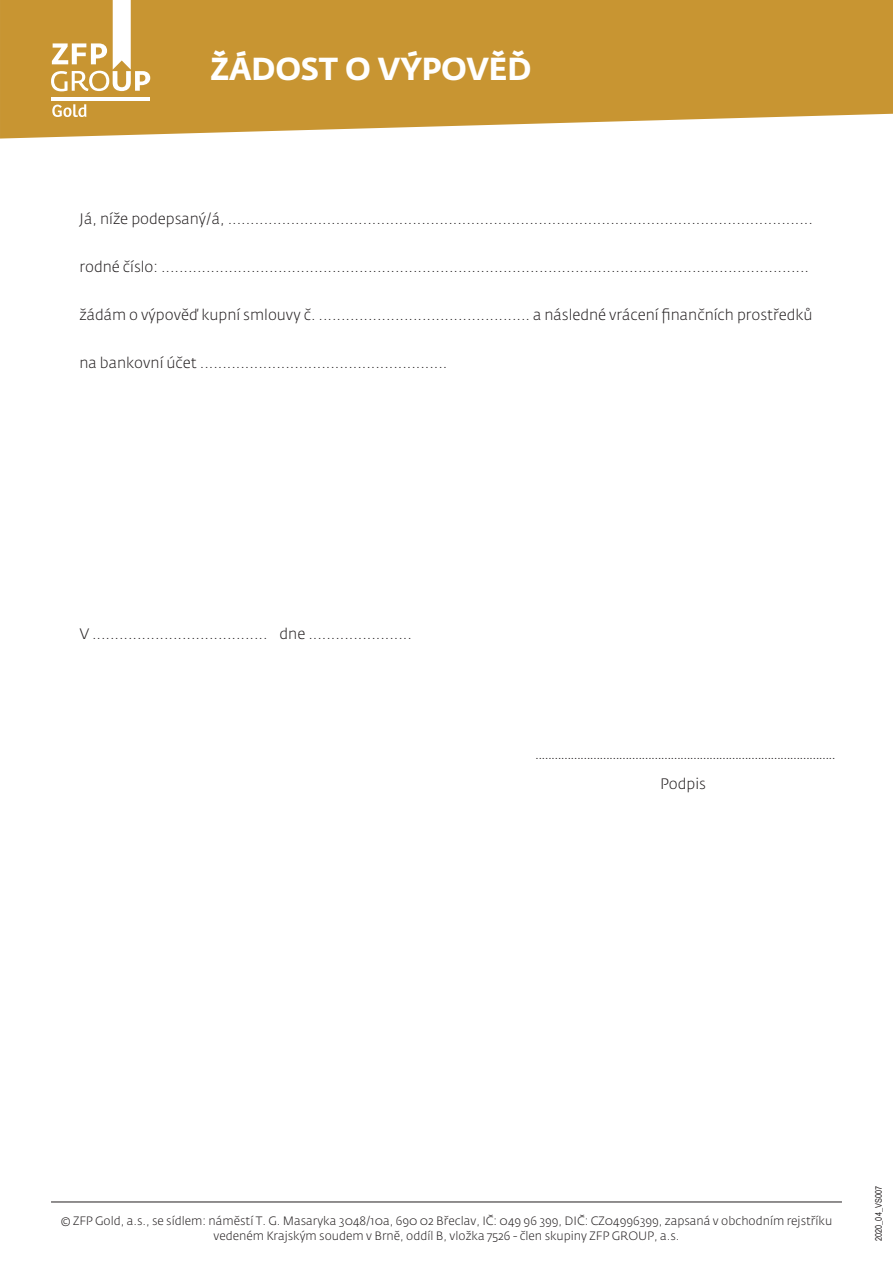
<style>
.page{position:relative;width:893px;height:1263px;background:#fff}
.page>*{position:absolute;margin:0;border:0;box-sizing:border-box;transform-origin:0 0}
.t1{font:700 31.5px "Fedra Sans Pro";letter-spacing:-.01em;color:#fff}
.t2{font:300 15px/30px "Fedra Sans Pro";color:#231f20;text-align:center}
.t3{font:300 12px/14.4px "Fedra Sans Pro";color:#231f20;text-align:center}
.t4{font:9px "Arial Narrow";color:#231f20}
</style>
<div class="page">
<svg style="left:0;top:0;width:893px;height:139px;fill:#c89532"></svg>
<hr style="left:51px;top:1202px;width:791px;height:1px;background:#231f20">
<hr style="left:52px;top:97px;width:98px;height:4px;background:#fff">
<svg style="left:51px;top:0;width:99px;height:91px"></svg>
<svg style="left:52px;top:104px;width:34px;height:13px"></svg>
<h1 class="t1" style="left:210px;top:49px;width:322px">ŽÁDOST O VÝPOVĚĎ</h1>
<p class="t2" style="left:80px;top:204px;width:735px">Já, níže podepsaný/á, ..................................................................................................................................</p>
<p class="t2" style="left:80px;top:252px;width:731px">rodné číslo: ................................................................................................................................................</p>
<p class="t2" style="left:80px;top:300px;width:735px">žádám o výpověď kupní smlouvy č. ............................................... a následné vrácení finančních prostředků</p>
<p class="t2" style="left:80px;top:348px;width:369px">na bankovní účet .......................................................</p>
<p class="t2" style="left:80px;top:619px;width:334px">V ....................................... dne .......................</p>
<p class="t2" style="left:535px;top:739px;width:303px">.............................................................................................<br>Podpis</p>
<p class="t3" style="left:61px;top:1214px;width:773px">© ZFP Gold, a.s., se sídlem: náměstí T. G. Masaryka 3048/10a, 690 02 Břeclav, IČ: 049 96 399, DIČ: CZ04996399, zapsaná v obchodním rejstříku vedeném Krajským soudem v Brně, oddíl B, vložka 7526 - člen skupiny ZFP GROUP, a.s.</p>
<p class="t4" style="left:872px;top:1241px;width:56px;rotate:-90deg">2020_04_VS007</p>
</div>
